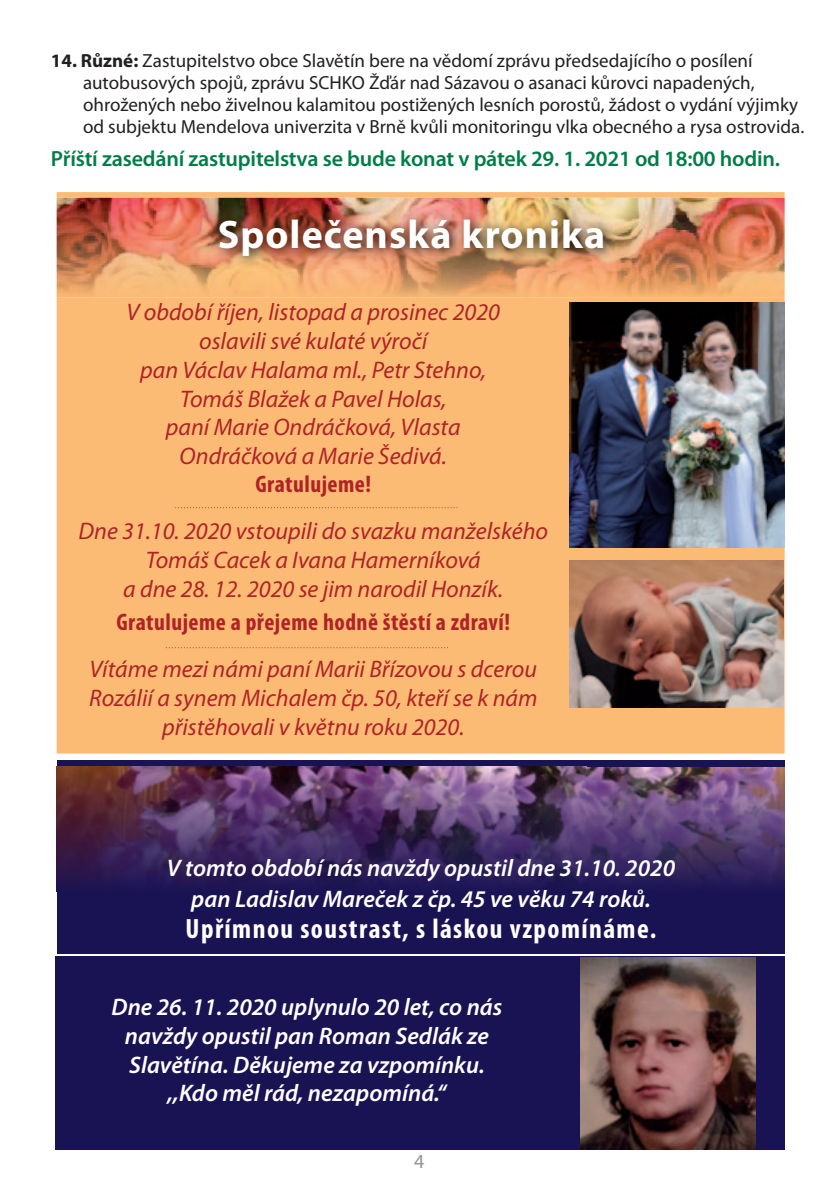
<style>
.page{position:relative;width:840px;height:1191px;background:#fff}
.page>*{position:absolute;margin:0;border:0;box-sizing:border-box;transform-origin:0 0}
.t1{font:700 40px "Myriad Pro";letter-spacing:.025em;color:#fff}
.t2{font:700 condensed 28px "Myriad Pro";letter-spacing:.05em;color:#fff}
.t3{font:italic 24px/28.8px "Myriad Pro";color:#af2327;text-align:center}
.t4{font:italic 600 24px/28.8px "Myriad Pro";color:#fff;text-align:center}
.t5{font:700 condensed 24px "Myriad Pro";letter-spacing:.02em;color:#af2327}
.t6{font:600 22px "Myriad Pro";letter-spacing:-.01em;color:#017e48}
.t7{font:20px "Myriad Pro";color:#939598}
.t8{font:19px/22px "Myriad Pro";color:#231f20}
.s1{font-weight:700}
</style>
<div class="page">
<div style="left:55px;top:956px;width:729px;height:193px;background:#1a1353"></div>
<div style="left:57px;top:760px;width:727px;height:193px;background:#1a1353"></div>
<img style="left:56px;top:767px;width:728px;height:124px">
<div style="left:57px;top:192px;width:727px;height:561px;background:#fcbb74"></div>
<img style="left:57px;top:198px;width:727px;height:100px">
<img style="left:211px;top:210px;width:403px;height:58px">
<img style="left:580px;top:957px;width:174px;height:192px">
<img style="left:569px;top:302px;width:215px;height:245px">
<svg style="left:175px;top:507px;width:282px;height:1px"></svg>
<img style="left:569px;top:561px;width:213px;height:146px">
<svg style="left:166px;top:647px;width:282px;height:1px"></svg>
<p class="t8" style="left:83px;top:49px;width:722px;text-indent:-32px"><span class="s1">14. Různé:</span> Zastupitelstvo obce Slavětín bere na vědomí zprávu předsedajícího o posílení autobusových spojů, zprávu SCHKO Žďár nad Sázavou o asanaci kůrovci napadených, ohrožených nebo živelnou kalamitou postižených lesních porostů, žádost o vydání výjimky od subjektu Mendelova univerzita v Brně kvůli monitoringu vlka obecného a rysa ostrovida.</p>
<p class="t6" style="left:51px;top:144px;width:730px">Příští zasedání zastupitelstva se bude konat v pátek 29. 1. 2021 od 18:00 hodin.</p>
<h1 class="t1" style="left:218px;top:208px;width:388px">Společenská kronika</h1>
<p class="t3" style="left:126px;top:297px;width:375px">V období říjen, listopad a prosinec 2020 oslavili své kulaté výročí<br>pan Václav Halama ml., Petr Stehno,<br>Tomáš Blažek a Pavel Holas,<br>paní Marie Ondráčková, Vlasta<br>Ondráčková a Marie Šedivá.</p>
<p class="t5" style="left:255px;top:469px;width:117px">Gratulujeme!</p>
<p class="t3" style="left:78px;top:516px;width:471px">Dne 31.10. 2020 vstoupili do svazku manželského<br>Tomáš Cacek a Ivana Hamerníková<br>a dne 28. 12. 2020 se jim narodil Honzík.</p>
<p class="t5" style="left:116px;top:607px;width:395px">Gratulujeme a přejeme hodně štěstí a zdraví!</p>
<p class="t3" style="left:89px;top:654px;width:449px">Vítáme mezi námi paní Marii Břízovou s dcerou<br>Rozálií a synem Michalem čp. 50, kteří se k nám přistěhovali v květnu roku 2020.</p>
<p class="t4" style="left:167px;top:852px;width:509px;line-height:30.8px">V tomto období nás navždy opustil dne 31.10. 2020 pan Ladislav Mareček z čp. 45 ve věku 74 roků.</p>
<p class="t2" style="left:185px;top:911px;width:472px">Upřímnou soustrast, s láskou vzpomínáme.</p>
<p class="t4" style="left:111px;top:991px;width:392px">Dne 26. 11. 2020 uplynulo 20 let, co nás navždy opustil pan Roman Sedlák ze Slavětína. Děkujeme za vzpomínku. ,,Kdo měl rád, nezapomíná.‘‘</p>
<p class="t7" style="left:414px;top:1148px;width:12px">4</p>
</div>
